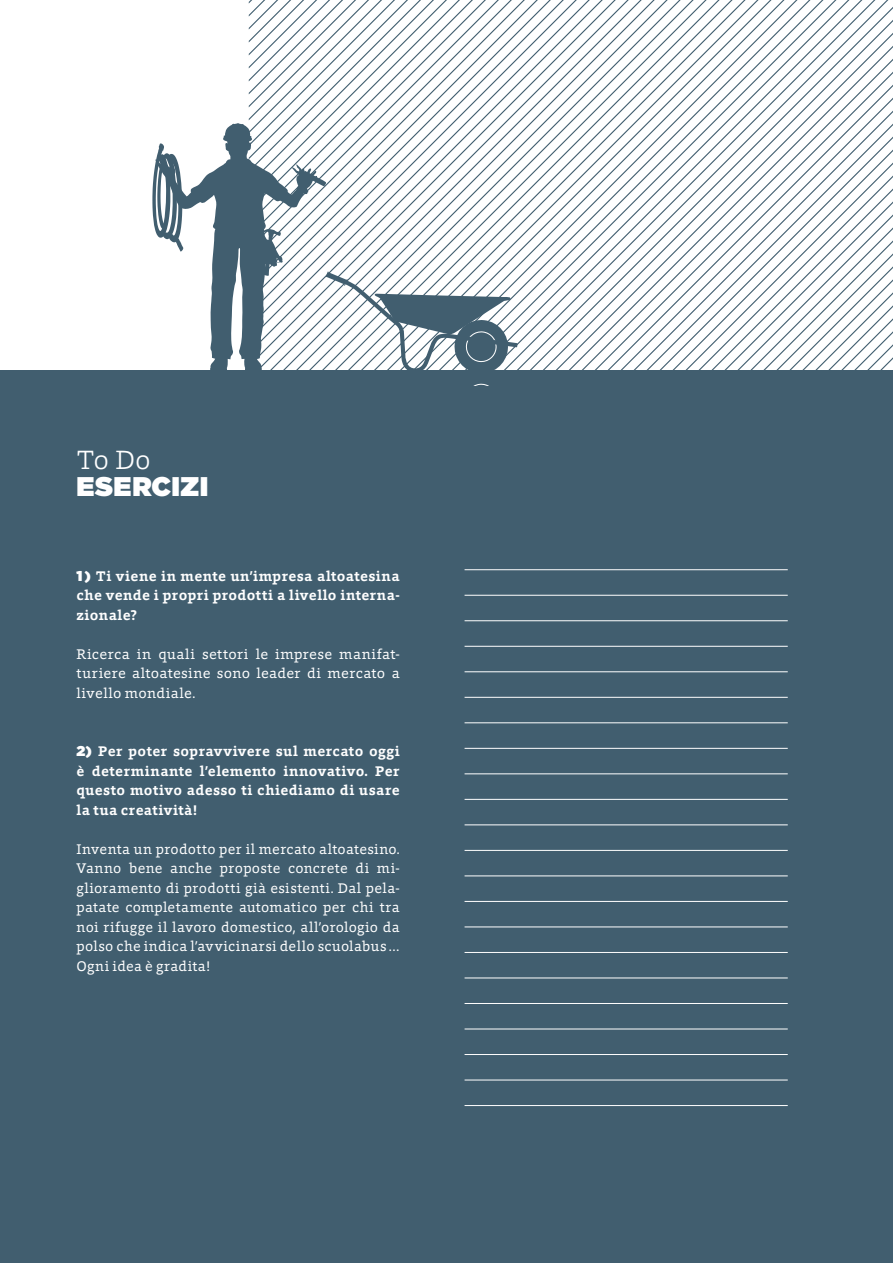
<style>
.page{position:relative;width:893px;height:1263px;background:#fff}
.page>*{position:absolute;margin:0;border:0;box-sizing:border-box;transform-origin:0 0}
.t1{font:900 27px "Gotham";letter-spacing:.02em;color:#fff}
.t2{font:300 27px "Foro";color:#fff}
.t3{font:14.25px/19.5px "Foro";letter-spacing:.02em;color:#fff;text-align:justify}
.t4{font:700 14.25px/19.5px "Foro";letter-spacing:.025em;color:#fff;text-align:justify}
.s1{font-family:"Gotham";font-weight:900}
</style>
<div class="page">
<svg style="left:524px;top:0;width:13px;height:370px"></svg>
<svg style="left:537px;top:0;width:13px;height:370px"></svg>
<svg style="left:550px;top:0;width:13px;height:370px"></svg>
<svg style="left:563px;top:0;width:13px;height:370px"></svg>
<svg style="left:576px;top:0;width:13px;height:370px"></svg>
<svg style="left:589px;top:0;width:13px;height:370px"></svg>
<svg style="left:602px;top:0;width:13px;height:370px"></svg>
<svg style="left:615px;top:0;width:13px;height:370px"></svg>
<svg style="left:628px;top:0;width:13px;height:370px"></svg>
<svg style="left:641px;top:0;width:13px;height:370px"></svg>
<svg style="left:654px;top:0;width:13px;height:370px"></svg>
<svg style="left:667px;top:0;width:13px;height:370px"></svg>
<svg style="left:680px;top:0;width:13px;height:370px"></svg>
<svg style="left:693px;top:0;width:13px;height:370px"></svg>
<svg style="left:706px;top:0;width:13px;height:370px"></svg>
<svg style="left:719px;top:0;width:13px;height:370px"></svg>
<svg style="left:732px;top:0;width:13px;height:370px"></svg>
<svg style="left:745px;top:0;width:13px;height:370px"></svg>
<svg style="left:758px;top:0;width:13px;height:370px"></svg>
<svg style="left:771px;top:0;width:13px;height:370px"></svg>
<svg style="left:784px;top:0;width:109px;height:370px"></svg>
<div style="left:0;top:370px;width:893px;height:893px;background:#415e6f"></div>
<svg style="left:152px;top:0;width:366px;height:385px"></svg>
<hr style="left:465px;top:569px;width:323px;height:1px;background:#fff">
<hr style="left:465px;top:595px;width:323px;height:1px;background:#fff">
<hr style="left:465px;top:620px;width:323px;height:1px;background:#fff">
<hr style="left:465px;top:646px;width:323px;height:1px;background:#fff">
<hr style="left:465px;top:671px;width:323px;height:1px;background:#fff">
<hr style="left:465px;top:697px;width:323px;height:1px;background:#fff">
<hr style="left:465px;top:722px;width:323px;height:1px;background:#fff">
<hr style="left:465px;top:748px;width:323px;height:1px;background:#fff">
<hr style="left:465px;top:773px;width:323px;height:1px;background:#fff">
<hr style="left:465px;top:799px;width:323px;height:1px;background:#fff">
<hr style="left:465px;top:824px;width:323px;height:1px;background:#fff">
<hr style="left:465px;top:850px;width:323px;height:1px;background:#fff">
<hr style="left:465px;top:875px;width:323px;height:1px;background:#fff">
<hr style="left:465px;top:901px;width:323px;height:1px;background:#fff">
<hr style="left:465px;top:926px;width:323px;height:1px;background:#fff">
<hr style="left:465px;top:952px;width:323px;height:1px;background:#fff">
<hr style="left:465px;top:977px;width:323px;height:1px;background:#fff">
<hr style="left:465px;top:1003px;width:323px;height:1px;background:#fff">
<hr style="left:465px;top:1028px;width:323px;height:1px;background:#fff">
<hr style="left:465px;top:1054px;width:323px;height:1px;background:#fff">
<hr style="left:465px;top:1080px;width:323px;height:1px;background:#fff">
<hr style="left:465px;top:1105px;width:323px;height:1px;background:#fff">
<p class="t2" style="left:77px;top:442px;width:76px">To Do</p>
<p class="t1" style="left:77px;top:467px;width:133px">ESERCIZI</p>
<p class="t4" style="left:77px;top:566px;width:325px"><span class="s1">1 )</span> Ti viene in mente un’impresa altoatesina che vende i propri prodotti a livello interna&shy;zionale?</p>
<p class="t3" style="left:77px;top:644px;width:325px">Ricerca in quali settori le imprese manifat&shy;turiere altoatesine sono leader di mercato a livello mondiale.</p>
<p class="t4" style="left:77px;top:741px;width:325px"><span class="s1">2)</span> Per poter sopravvivere sul mercato oggi è determinante l’elemento innovativo. Per questo motivo adesso ti chiediamo di usare la tua creatività!</p>
<p class="t3" style="left:77px;top:839px;width:325px">Inventa un prodotto per il mercato altoatesino.<br>Vanno bene anche proposte concrete di mi&shy;glioramento di prodotti già esistenti. Dal pela&shy;patate completamente automatico per chi tra noi rifugge il lavoro domestico, all’orologio da polso che indica l’avvicinarsi dello scuolabus… Ogni idea è gradita!</p>
</div>
